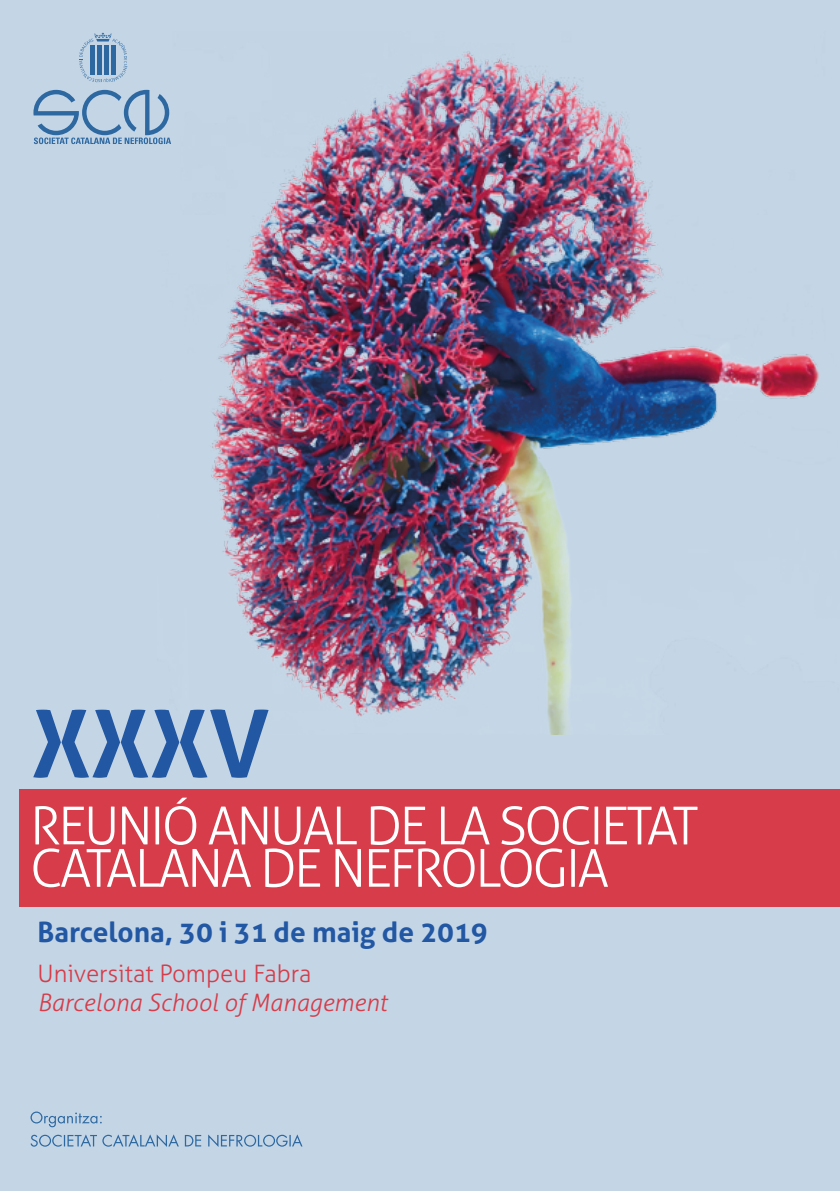
<style>
.page{position:relative;width:840px;height:1191px;background:#fff}
.page>*{position:absolute;margin:0;border:0;box-sizing:border-box;transform-origin:0 0}
.t1{font:700 93.4px "Aller";color:#2257a3}
.t2{font:300 52.4px/42.4px "Aller";letter-spacing:-.05em;color:#fff}
.t3{font:700 28px "Aller";color:#2257a3}
.t4{font:italic 300 24px "Aller";color:#d63c49}
.t5{font:300 24px "Aller";color:#d63c49}
</style>
<div class="page">
<div style="left:0;top:0;width:839px;height:1191px;background:#c4d6e6"></div>
<img style="left:160px;top:51px;width:659px;height:683px">
<div style="left:20px;top:789px;width:819px;height:117px;background:#d63c49"></div>
<svg style="left:79px;top:33px;width:48px;height:49px"></svg>
<hr style="left:97px;top:45px;width:4px;height:29px;background:#2d68a1">
<hr style="left:104px;top:45px;width:4px;height:29px;background:#2d68a1">
<hr style="left:111px;top:45px;width:4px;height:29px;background:#2d68a1">
<hr style="left:90px;top:45px;width:4px;height:29px;background:#2d68a1">
<svg style="left:33px;top:90px;width:138px;height:54px"></svg>
<svg style="left:31px;top:1134px;width:271px;height:13px"></svg>
<svg style="left:30px;top:1111px;width:72px;height:16px"></svg>
<h1 class="t1" style="left:32px;top:686px;width:239px">XXXV</h1>
<p class="t2" style="left:30px;top:804px;width:669px">REUNIÓ ANUAL DE LA SOCIETAT<br>CATALANA DE NEFROLOGIA</p>
<p class="t3" style="left:37px;top:914px;width:451px">Barcelona, 30 i 31 de maig de 2019</p>
<p class="t5" style="left:37px;top:959px;width:275px">Universitat Pompeu Fabra</p>
<p class="t4" style="left:37px;top:988px;width:351px">Barcelona School of Management</p>
</div>
